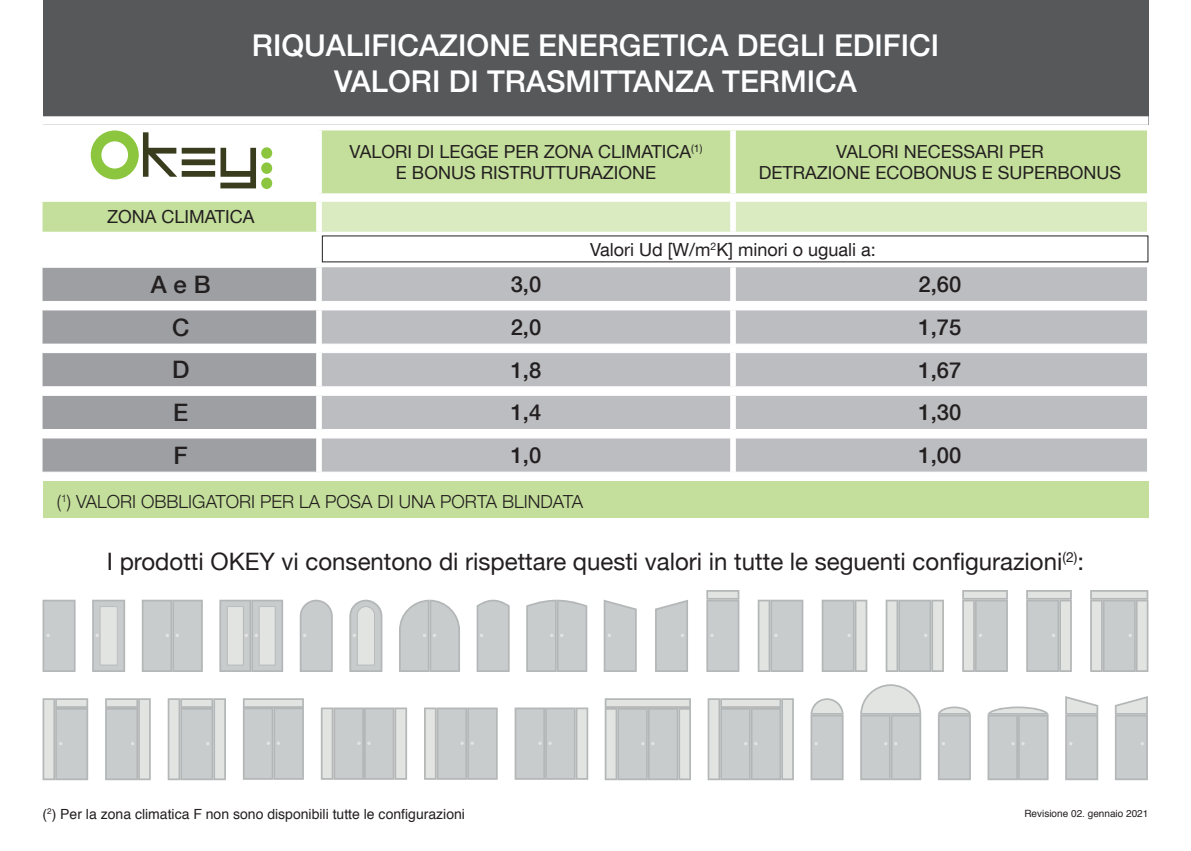
<style>
.page{position:relative;width:1191px;height:851px;background:#fff}
.page>*{position:absolute;margin:0;border:0;box-sizing:border-box;transform-origin:0 0}
.t1{font:500 30px "Helvetica Neue";color:#fff}
.t2{font:24px "Helvetica Neue";color:#231f20}
.t3{font:500 24px "Helvetica Neue LT Com";color:#231f20}
.t4{font:500 22px "Helvetica Neue LT Com";color:#231f20}
.t5{font:18px "Helvetica Neue LT Com";color:#231f20}
.t6{font:300 18px "Helvetica Neue LT Com";color:#231f20}
.t7{font:14px "Helvetica";color:#231f20}
.t8{font:10px "Helvetica";color:#231f20}
</style>
<div class="page">
<div style="left:43px;top:480px;width:1105px;height:37px;background:#c4df9b"></div>
<svg style="left:43px;top:130px;width:1104px;height:102px;fill:#c4df9b"></svg>
<div style="left:322px;top:202px;width:825px;height:30px;background:#daeac1"></div>
<svg style="left:43px;top:268px;width:273px;height:204px;background:#a4a6a9"></svg>
<svg style="left:322px;top:267px;width:825px;height:205px;background:#c6c7c9"></svg>
<svg style="left:43px;top:345px;width:273px;height:92px"></svg>
<hr style="left:43px;top:301px;width:276px;height:1px;background:#fff">
<hr style="left:319px;top:301px;width:414px;height:1px;background:#fff">
<hr style="left:733px;top:301px;width:414px;height:1px;background:#fff">
<hr style="left:43px;top:309px;width:276px;height:1px;background:#fff">
<hr style="left:319px;top:309px;width:414px;height:1px;background:#fff">
<hr style="left:733px;top:309px;width:414px;height:1px;background:#fff">
<hr style="left:43px;top:344px;width:273px;height:1px;background:#fff">
<hr style="left:322px;top:344px;width:408px;height:1px;background:#fff">
<hr style="left:736px;top:344px;width:411px;height:1px;background:#fff">
<hr style="left:43px;top:352px;width:273px;height:1px;background:#fff">
<hr style="left:322px;top:352px;width:408px;height:1px;background:#fff">
<hr style="left:736px;top:352px;width:411px;height:1px;background:#fff">
<hr style="left:43px;top:386px;width:273px;height:1px;background:#fff">
<hr style="left:322px;top:386px;width:408px;height:1px;background:#fff">
<hr style="left:736px;top:386px;width:411px;height:1px;background:#fff">
<hr style="left:43px;top:395px;width:273px;height:1px;background:#fff">
<hr style="left:322px;top:395px;width:408px;height:1px;background:#fff">
<hr style="left:736px;top:395px;width:411px;height:1px;background:#fff">
<hr style="left:43px;top:429px;width:273px;height:1px;background:#fff">
<hr style="left:322px;top:429px;width:408px;height:1px;background:#fff">
<hr style="left:736px;top:429px;width:411px;height:1px;background:#fff">
<hr style="left:43px;top:437px;width:273px;height:1px;background:#fff">
<hr style="left:322px;top:437px;width:408px;height:1px;background:#fff">
<hr style="left:736px;top:437px;width:411px;height:1px;background:#fff">
<div style="left:316px;top:202px;width:6px;height:30px;background:#fff"></div>
<div style="left:730px;top:202px;width:6px;height:30px;background:#fff"></div>
<div style="left:730px;top:267px;width:6px;height:34px;background:#fff"></div>
<div style="left:730px;top:310px;width:6px;height:34px;background:#fff"></div>
<div style="left:730px;top:344px;width:6px;height:8px;background:#fff"></div>
<div style="left:730px;top:352px;width:6px;height:35px;background:#fff"></div>
<div style="left:730px;top:387px;width:6px;height:8px;background:#fff"></div>
<div style="left:730px;top:395px;width:6px;height:34px;background:#fff"></div>
<div style="left:730px;top:429px;width:6px;height:9px;background:#fff"></div>
<div style="left:730px;top:438px;width:6px;height:34px;background:#fff"></div>
<div style="left:316px;top:130px;width:6px;height:63px;background:#fff"></div>
<div style="left:730px;top:130px;width:6px;height:63px;background:#fff"></div>
<div style="left:43px;top:0;width:1105px;height:125px;background:#57585a"></div>
<div style="left:43px;top:116px;width:1105px;height:9px;background:#fff"></div>
<svg style="left:91px;top:130px;width:181px;height:59px"></svg>
<svg style="left:43px;top:599px;width:33px;height:73px;background:#c7caca"></svg>
<svg style="left:706px;top:590px;width:33px;height:82px;background:#c7caca"></svg>
<svg style="left:757px;top:599px;width:46px;height:73px;background:#cbcecd"></svg>
<svg style="left:962px;top:590px;width:46px;height:82px;background:#cbcdcd"></svg>
<svg style="left:1026px;top:590px;width:45px;height:82px;background:#cbcecd"></svg>
<svg style="left:821px;top:599px;width:46px;height:73px;background:#cbcecd"></svg>
<svg style="left:885px;top:599px;width:59px;height:73px;background:#cdd0cf"></svg>
<svg style="left:1090px;top:590px;width:58px;height:82px;background:#cdcfcf"></svg>
<svg style="left:603px;top:600px;width:34px;height:72px;background:#cacdcd"></svg>
<svg style="left:655px;top:599px;width:33px;height:73px;background:#cacccc"></svg>
<svg style="left:92px;top:599px;width:33px;height:73px;background:#cfd2d1"></svg>
<svg style="left:300px;top:599px;width:33px;height:72px;background:#c9cccc"></svg>
<svg style="left:476px;top:599px;width:33px;height:72px;background:#c9cccc"></svg>
<svg style="left:349px;top:599px;width:33px;height:72px;background:#d2d5d4"></svg>
<svg style="left:219px;top:599px;width:64px;height:73px;background:#cfd1d0"></svg>
<svg style="left:142px;top:599px;width:61px;height:73px;background:#c6c9c9"></svg>
<svg style="left:810px;top:698px;width:33px;height:82px;background:#cbcece"></svg>
<svg style="left:604px;top:698px;width:87px;height:82px;background:#cbcecd"></svg>
<svg style="left:707px;top:698px;width:87px;height:82px;background:#cbcecd"></svg>
<svg style="left:860px;top:684px;width:61px;height:96px;background:#cfd1d1"></svg>
<svg style="left:938px;top:706px;width:33px;height:74px;background:#c8cbcb"></svg>
<svg style="left:1065px;top:696px;width:33px;height:84px;background:#cbcece"></svg>
<svg style="left:1115px;top:696px;width:32px;height:84px;background:#cccece"></svg>
<svg style="left:987px;top:706px;width:61px;height:74px;background:#c8cbcb"></svg>
<svg style="left:43px;top:698px;width:45px;height:82px;background:#cbcecd"></svg>
<svg style="left:105px;top:698px;width:46px;height:82px;background:#cbcecd"></svg>
<svg style="left:168px;top:698px;width:58px;height:82px;background:#cdd0cf"></svg>
<svg style="left:243px;top:698px;width:61px;height:81px;background:#c7caca"></svg>
<svg style="left:321px;top:707px;width:86px;height:72px;background:#cacdcd"></svg>
<svg style="left:514px;top:707px;width:74px;height:72px;background:#c9cccc"></svg>
<svg style="left:424px;top:707px;width:74px;height:72px;background:#c9cccb"></svg>
<svg style="left:399px;top:599px;width:61px;height:73px;background:#cbcece"></svg>
<svg style="left:526px;top:599px;width:61px;height:73px;background:#c8cbcb"></svg>
<p class="t1" style="left:252px;top:21px;width:688px">RIQUALIFICAZIONE ENERGETICA DEGLI EDIFICI</p>
<p class="t1" style="left:334px;top:57px;width:524px">VALORI DI TRASMITTANZA TERMICA</p>
<p class="t5" style="left:107px;top:206px;width:149px">ZONA CLIMATICA</p>
<p class="t5" style="left:349px;top:140px;width:354px">VALORI DI LEGGE PER ZONA CLIMATICA<sup>(1)</sup></p>
<p class="t5" style="left:396px;top:162px;width:261px">E BONUS RISTRUTTURAZIONE</p>
<p class="t5" style="left:836px;top:140px;width:209px">VALORI NECESSARI PER</p>
<p class="t5" style="left:759px;top:162px;width:363px">DETRAZIONE ECOBONUS E SUPERBONUS</p>
<p class="t5" style="left:590px;top:238px;width:287px">Valori Ud [W/m<sup>2</sup>K] minori o uguali a:</p>
<p class="t3" style="left:151px;top:270px;width:61px">A e B</p>
<p class="t4" style="left:511px;top:271px;width:32px">3,0</p>
<p class="t4" style="left:918px;top:271px;width:44px">2,60</p>
<p class="t3" style="left:172px;top:312px;width:19px">C</p>
<p class="t4" style="left:511px;top:314px;width:32px">2,0</p>
<p class="t4" style="left:918px;top:314px;width:44px">1,75</p>
<p class="t3" style="left:172px;top:355px;width:19px">D</p>
<p class="t4" style="left:511px;top:356px;width:32px">1,8</p>
<p class="t4" style="left:918px;top:356px;width:44px">1,67</p>
<p class="t3" style="left:173px;top:398px;width:17px">E</p>
<p class="t4" style="left:511px;top:399px;width:32px">1,4</p>
<p class="t4" style="left:918px;top:399px;width:44px">1,30</p>
<p class="t3" style="left:174px;top:440px;width:16px">F</p>
<p class="t4" style="left:511px;top:442px;width:32px">1,0</p>
<p class="t4" style="left:918px;top:442px;width:44px">1,00</p>
<p class="t6" style="left:57px;top:490px;width:528px">(<sup>1</sup>) VALORI OBBLIGATORI PER LA POSA DI UNA PORTA BLINDATA</p>
<p class="t2" style="left:107px;top:544px;width:978px">I prodotti OKEY vi consentono di rispettare questi valori in tutte le seguenti configurazioni<sup>(2)</sup>:</p>
<p class="t7" style="left:43px;top:802px;width:424px">(<sup>2</sup>) Per la zona climatica F non sono disponibili tutte le configurazioni</p>
<p class="t8" style="left:1024px;top:805px;width:125px">Revisione 02. gennaio 2021</p>
</div>
